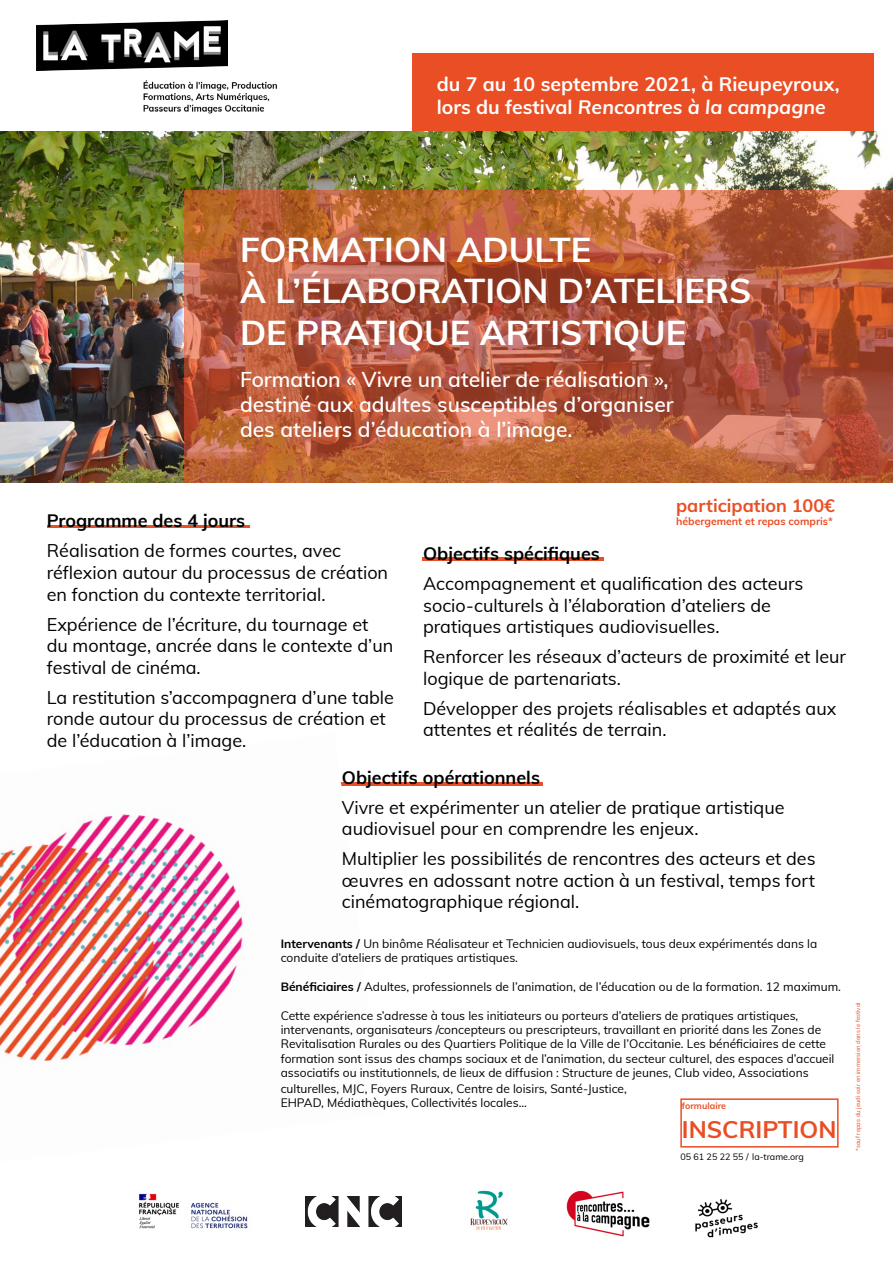
<style>
.page{position:relative;width:893px;height:1263px;background:#fff}
.page>*{position:absolute;margin:0;border:0;box-sizing:border-box;transform-origin:0 0}
.t1{font:700 34.5px/41.4px "Muli";color:#fff}
.t2{font:700 24px "Muli";color:#e94e24}
.t3{font:600 21px/25.2px "Muli";color:#fff}
.t4{font:700 19.5px/23.4px "Muli";color:#fff}
.t5{font:18px/21.6px "Muli";color:#000}
.t6{font:700 18px "Muli";color:#000}
.t7{font:700 18px "Muli";color:#e94e24}
.t8{font:12px/14.4px "Muli";color:#000}
.t9{font:700 10.5px "Muli";color:#e94e24}
.t10{font:9px "Muli";color:#000}
.t11{font:700 9px "Muli";color:#e94e24}
.t12{font:6px "Muli";color:#e94e24}
.s1{font-style:italic}
.s2{font-weight:700}
</style>
<div class="page">
<hr style="left:47px;top:526px;width:203px;height:2px;background:#e94e24">
<hr style="left:422px;top:557px;width:182px;height:4px;background:#e94e24">
<hr style="left:326px;top:782px;width:217px;height:3px;background:#e94e24">
<div style="left:412px;top:53px;width:462px;height:79px;background:#e94e24"></div>
<img style="left:0;top:782px;width:382px;height:279px">
<img style="left:0;top:132px;width:893px;height:351px">
<svg style="left:184px;top:190px;width:709px;height:293px;background:#b45a3a"></svg>
<img style="left:36px;top:20px;width:191px;height:51px">
<img style="left:139px;top:1193px;width:109px;height:36px">
<img style="left:306px;top:1196px;width:96px;height:30px">
<img style="left:566px;top:1190px;width:84px;height:47px">
<img style="left:470px;top:1190px;width:38px;height:40px">
<div style="left:680px;top:1098px;width:159px;height:49px;border:2px solid #e94e24"></div>
<img style="left:143px;top:80px;width:134px;height:34px">
<img style="left:695px;top:1199px;width:63px;height:39px">
<h3 class="t4" style="left:437px;top:71px;width:404px">du 7 au 10 septembre 2021, à Rieupeyroux, lors du festival <span class="s1">Rencontres à la campagne</span></h3>
<h1 class="t1" style="left:240px;top:227px;width:513px">FORMATION ADULTE<br>À L’ÉLABORATION D’ATELIERS<br>DE PRATIQUE ARTISTIQUE</h1>
<h3 class="t3" style="left:240px;top:366px;width:435px">Formation « Vivre un atelier de réalisation », destiné aux adultes susceptibles d’organiser des ateliers d’éducation à l’image.</h3>
<h3 class="t6" style="left:47px;top:508px;width:200px">Programme des 4 jours</h3>
<h3 class="t5" style="left:47px;top:539px;width:343px">Réalisation de formes courtes, avec réflexion autour du processus de création en fonction du contexte territorial.</h3>
<h3 class="t5" style="left:47px;top:612px;width:348px">Expérience de l’écriture, du tournage et du montage, ancrée dans le contexte d’un festival de cinéma.</h3>
<h3 class="t5" style="left:47px;top:686px;width:349px">La restitution s’accompagnera d’une table ronde autour du processus de création et de l’éducation à l’image.</h3>
<h3 class="t7" style="left:676px;top:492px;width:160px">participation 100€</h3>
<p class="t9" style="left:676px;top:513px;width:158px">hébergement et repas compris*</p>
<h3 class="t6" style="left:423px;top:540px;width:178px">Objectifs spécifiques</h3>
<h3 class="t5" style="left:423px;top:572px;width:382px">Accompagnement et qualification des acteurs socio-culturels à l’élaboration d’ateliers de pratiques artistiques audiovisuelles.</h3>
<h3 class="t5" style="left:423px;top:645px;width:424px">Renforcer les réseaux d’acteurs de proximité et leur logique de partenariats.</h3>
<h3 class="t5" style="left:423px;top:697px;width:415px">Développer des projets réalisables et adaptés aux attentes et réalités de terrain.</h3>
<h3 class="t6" style="left:342px;top:764px;width:200px">Objectifs opérationnels</h3>
<h3 class="t5" style="left:342px;top:795px;width:444px">Vivre et expérimenter un atelier de pratique artistique audiovisuel pour en comprendre les enjeux.</h3>
<h3 class="t5" style="left:342px;top:847px;width:475px;text-align:justify">Multiplier les possibilités de rencontres des acteurs et des œuvres en adossant notre action à un festival, temps fort cinématographique régional.</h3>
<p class="t8" style="left:281px;top:935px;width:538px"><span class="s2">Intervenants /</span> Un binôme Réalisateur et Technicien audiovisuels, tous deux expérimentés dans la conduite d’ateliers de pratiques artistiques.</p>
<p class="t8" style="left:281px;top:979px;width:562px"><span class="s2">Bénéficiaires /</span> Adultes, professionnels de l’animation, de l’éducation ou de la formation. 12 maximum.</p>
<p class="t8" style="left:281px;top:1007px;width:555px">Cette expérience s’adresse à tous les initiateurs ou porteurs d’ateliers de pratiques artistiques, intervenants, organisateurs /concepteurs ou prescripteurs, travaillant en priorité dans les Zones de Revitalisation Rurales ou des Quartiers Politique de la Ville de l’Occitanie. Les bénéficiaires de cette formation sont issus des champs sociaux et de l’animation, du secteur culturel, des espaces d’accueil associatifs ou institutionnels, de lieux de diffusion : Structure de jeunes, Club video, Associations</p>
<p class="t8" style="left:281px;top:1081px;width:348px">culturelles, MJC, Foyers Ruraux, Centre de loisirs, Santé-Justice,<br>EHPAD, Médiathèques, Collectivités locales...</p>
<p class="t11" style="left:682px;top:1099px;width:46px">formulaire</p>
<h2 class="t2" style="left:682px;top:1111px;width:156px">INSCRIPTION</h2>
<p class="t10" style="left:680px;top:1150px;width:125px">05 61 25 22 55 / la-trame.org</p>
<p class="t12" style="left:853px;top:1151px;width:150px;rotate:-90deg">*sauf repas du jeudi soir en immersion dans le festival</p>
</div>
